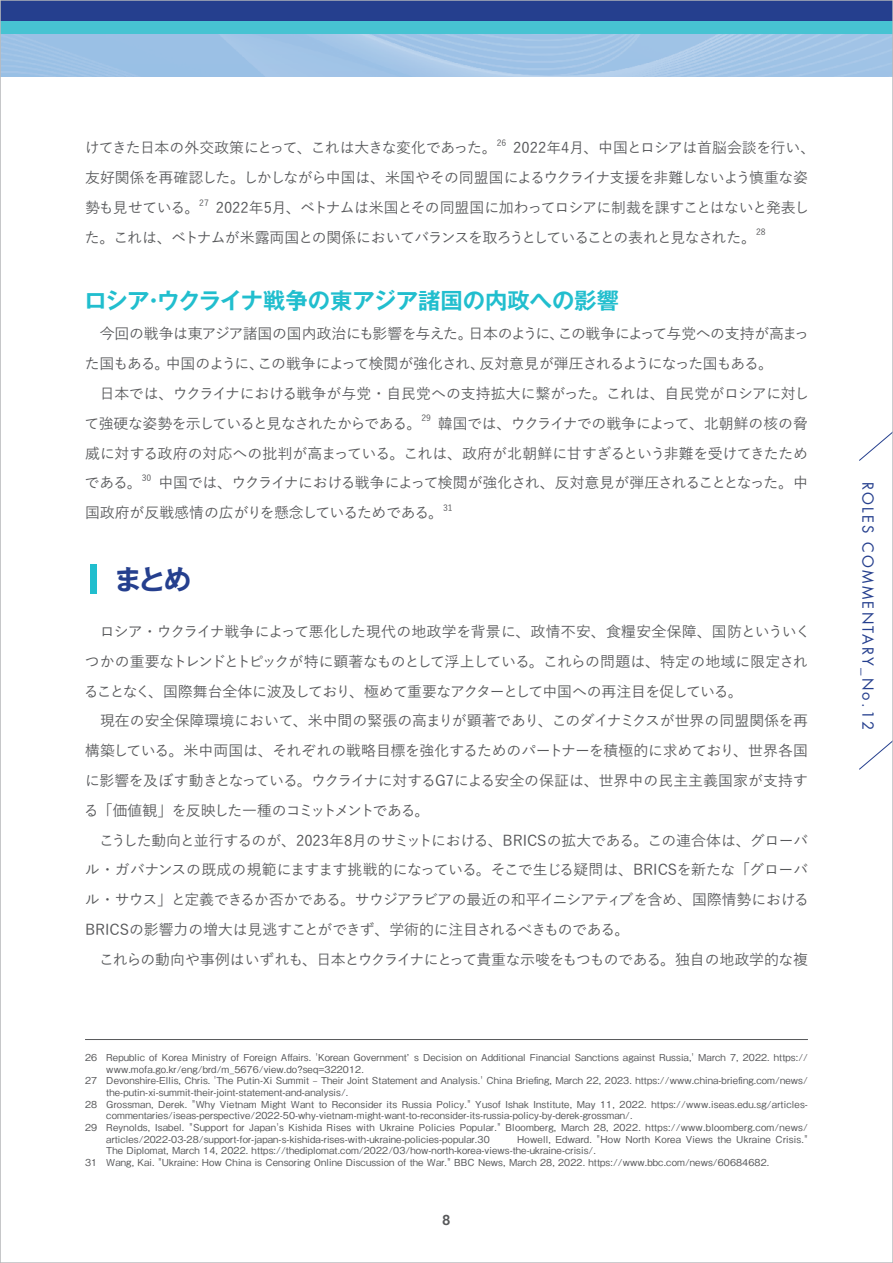
<style>
.page{position:relative;width:893px;height:1263px;background:#fff}
.page>*{position:absolute;margin:0;border:0;box-sizing:border-box;transform-origin:0 0}
.ROLES_本文{font:700 27.6px "Gothic MB101 Pro De";color:#253f8e}
.ROLES_中見出し{font:700 22.35px "Gothic MB101 Pro De";color:#21bece}
.ROLES_本文-2{font:14.85px/29.7px "Yu Gothic Std M";letter-spacing:-.03em;color:#57585a}
.ROLES_中見出し-2{font:14.85px/29.7px "Yu Gothic Std M";letter-spacing:-.045em;color:#57585a}
.ROLES_小見出し{font:14.85px "Futura Std";letter-spacing:.15em;color:#253f8e}
.t1{font:13.8px "Midashi Go Pr 5 MB31";color:#57585a}
.ROLES_注釈2{font:500 9.6px/11.7px "Gothic BBB Pr 6";letter-spacing:.01em;color:#57585a}
.ROLES_本文-3{font:8.7px "Yu Gothic Std M";color:#57585a}
</style>
<div class="page">
<div style="left:90px;top:564px;width:7px;height:30px;background:#21bece"></div>
<svg style="left:2px;top:34px;width:889px;height:43px;fill:#a0c3e6"></svg>
<div style="left:0;top:0;width:893px;height:21px;background:#253f8e"></div>
<div style="left:0;top:21px;width:893px;height:13px;background:#47c3d2"></div>
<svg style="left:859px;top:433px;width:32px;height:28px"></svg>
<svg style="left:859px;top:742px;width:32px;height:28px"></svg>
<hr style="left:85px;top:1039px;width:723px;height:1px;background:#57585a">
<p class="ROLES_本文-2" style="left:85px;top:132px;width:414px">けてきた日本の外交政策にとって、これは大きな変化であった。</p>
<p class="ROLES_本文-3" style="left:497px;top:137px;width:11px">26</p>
<p class="ROLES_本文-2" style="left:85px;top:132px;width:732px;text-indent:428px">2022年4月、中国とロシアは首脳会談を行い、友好関係を再確認した。しかしながら中国は、米国やその同盟国によるウクライナ支援を非難しないよう慎重な姿勢も見せている。</p>
<p class="ROLES_本文-3" style="left:199px;top:196px;width:11px">27</p>
<p class="ROLES_本文-2" style="left:85px;top:192px;width:726px;text-indent:131px">2022年5月、ベトナムは米国とその同盟国に加わってロシアに制裁を課すことはないと発表した。これは、ベトナムが米露両国との関係においてバランスを取ろうとしていることの表れと見なされた。</p>
<p class="ROLES_本文-3" style="left:756px;top:226px;width:11px">28</p>
<p class="ROLES_中見出し" style="left:84px;top:282px;width:536px">ロシア・ウクライナ戦争の東アジア諸国の内政への影響</p>
<p class="ROLES_中見出し-2" style="left:85px;top:318px;width:726px">　今回の戦争は東アジア諸国の国内政治にも影響を与えた。日本のように、この戦争によって与党への支持が高まった国もある。中国のように、この戦争によって検閲が強化され、反対意見が弾圧されるようになった国もある。</p>
<p class="ROLES_本文-2" style="left:85px;top:378px;width:726px">　日本では、ウクライナにおける戦争が与党・自民党への支持拡大に繋がった。これは、自民党がロシアに対して強硬な姿勢を示していると見なされたからである。</p>
<p class="ROLES_本文-3" style="left:421px;top:412px;width:11px">29</p>
<p class="ROLES_本文-2" style="left:85px;top:408px;width:725px;text-align:justify;text-indent:353px">韓国では、ウクライナでの戦争によって、北朝鮮の核の脅威に対する政府の対応への批判が高まっている。これは、政府が北朝鮮に甘すぎるという非難を受けてきたためである。</p>
<p class="ROLES_本文-3" style="left:142px;top:471px;width:11px">30</p>
<p class="ROLES_本文-2" style="left:85px;top:467px;width:724px;text-indent:73px">中国では、ウクライナにおける戦争によって検閲が強化され、反対意見が弾圧されることとなった。中国政府が反戦感情の広がりを懸念しているためである。</p>
<p class="ROLES_本文-3" style="left:443px;top:501px;width:11px">31</p>
<p class="ROLES_本文" style="left:114px;top:556px;width:79px">まとめ</p>
<p class="ROLES_本文-2" style="left:84px;top:616px;width:728px">　ロシア・ウクライナ戦争によって悪化した現代の地政学を背景に、政情不安、食糧安全保障、国防といういくつかの重要なトレンドとトピックが特に顕著なものとして浮上している。これらの問題は、特定の地域に限定されることなく、国際舞台全体に波及しており、極めて重要なアクターとして中国への再注目を促している。</p>
<p class="ROLES_本文-2" style="left:84px;top:705px;width:725px;text-align:justify">　現在の安全保障環境において、米中間の緊張の高まりが顕著であり、このダイナミクスが世界の同盟関係を再構築している。米中両国は、それぞれの戦略目標を強化するためのパートナーを積極的に求めており、世界各国に影響を及ぼす動きとなっている。ウクライナに対するG7による安全の保証は、世界中の民主主義国家が支持する「価値観」を反映した一種のコミットメントである。</p>
<p class="ROLES_本文-2" style="left:85px;top:824px;width:725px;text-align:justify">　こうした動向と並行するのが、2023年8月のサミットにおける、BRICSの拡大である。この連合体は、グローバル・ガバナンスの既成の規範にますます挑戦的になっている。そこで生じる疑問は、BRICSを新たな「グローバル・サウス」と定義できるか否かである。サウジアラビアの最近の和平イニシアティブを含め、国際情勢におけるBRICSの影響力の増大は見逃すことができず、学術的に注目されるべきものである。</p>
<p class="ROLES_本文-2" style="left:85px;top:943px;width:724px">　これらの動向や事例はいずれも、日本とウクライナにとって貴重な示唆をもつものである。独自の地政学的な複</p>
<p class="ROLES_注釈2" style="left:106px;top:1051px;width:703px;text-indent:-21px">26 Republic of Korea Ministry of Foreign Affairs. 'Korean Government’ s Decision on Additional Financial Sanctions against Russia,' March 7, 2022. https:// www.mofa.go.kr/eng/brd/m_5676/view.do?seq=322012.</p>
<p class="ROLES_注釈2" style="left:106px;top:1074px;width:703px;text-indent:-21px">27 Devonshire-Ellis, Chris. 'The Putin-Xi Summit – Their Joint Statement and Analysis.' China Briefing, March 22, 2023. https://www.china-briefing.com/news/ the-putin-xi-summit-their-joint-statement-and-analysis/.</p>
<p class="ROLES_注釈2" style="left:106px;top:1097px;width:703px;text-indent:-21px">28 Grossman, Derek. "Why Vietnam Might Want to Reconsider its Russia Policy." Yusof Ishak Institute, May 11, 2022. https://www.iseas.edu.sg/articles&shy;commentaries/iseas-perspective/2022-50-why-vietnam-might-want-to-reconsider-its-russia-policy-by-derek-grossman/.</p>
<p class="ROLES_注釈2" style="left:106px;top:1121px;width:703px;text-indent:-21px">29 Reynolds, Isabel. "Support for Japan's Kishida Rises with Ukraine Policies Popular." Bloomberg, March 28, 2022. https://www.bloomberg.com/news/ articles/2022-03-28/support-for-japan-s-kishida-rises-with-ukraine-policies-popular.30</p>
<p class="ROLES_注釈2" style="left:106px;top:1133px;width:703px;text-indent:411px">Howell, Edward. "How North Korea Views the Ukraine Crisis."<br>The Diplomat, March 14, 2022. https://thediplomat.com/2022/03/how-north-korea-views-the-ukraine-crisis/.</p>
<p class="ROLES_注釈2" style="left:85px;top:1156px;width:686px">31 Wang, Kai. "Ukraine: How China is Censoring Online Discussion of the War." BBC News, March 28, 2022. https://www.bbc.com/news/60684682.</p>
<h3 class="t1" style="left:443px;top:1208px;width:9px">8</h3>
<p class="ROLES_小見出し" style="left:877px;top:482px;width:250px;rotate:90deg">ROLES COMMENTARY_No.12</p>
</div>
